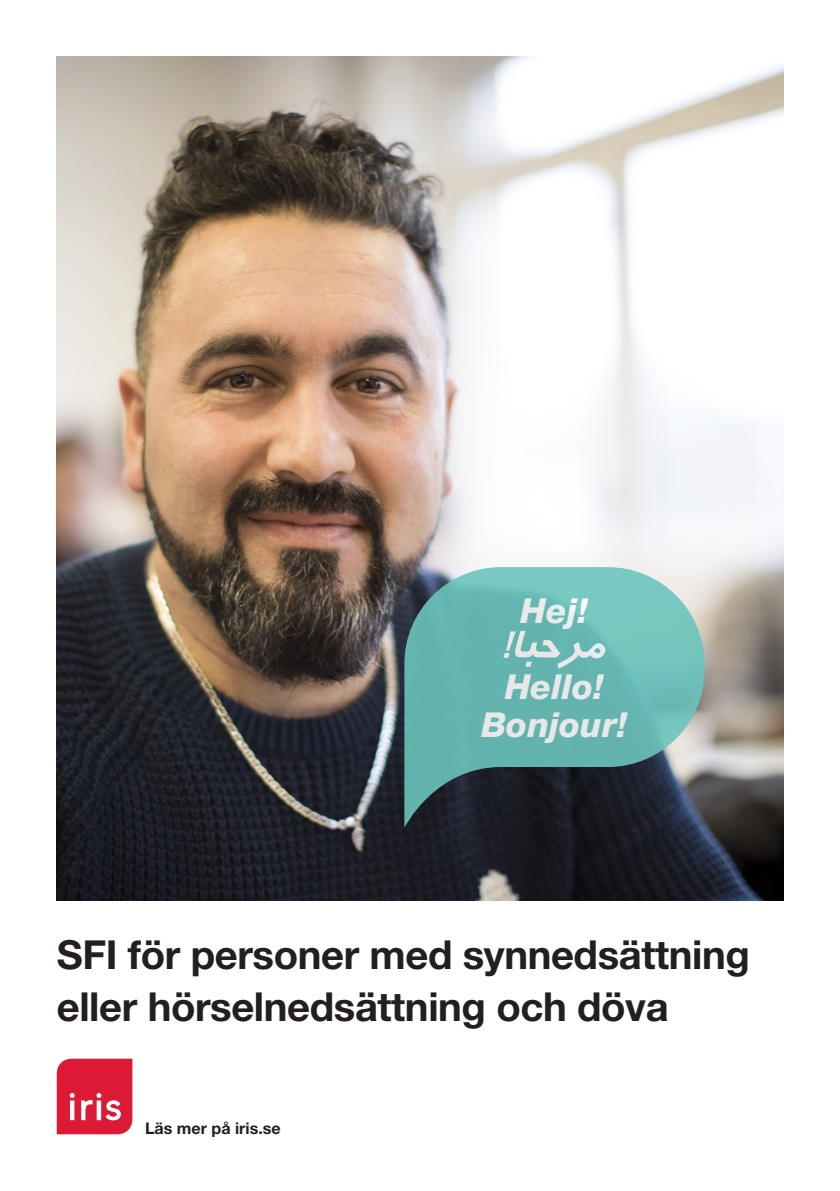
<style>
.page{position:relative;width:840px;height:1191px;background:#fff}
.page>*{position:absolute;margin:0;border:0;box-sizing:border-box;transform-origin:0 0}
.t1{font:700 40px/52px "Helvetica Neue LT Std";letter-spacing:-.01em;color:#231f20}
.t2{font:italic 800 34.4px/38px "Helvetica Neue LT Std";color:#fff;text-align:center}
.t3{font:700 16.2px "Helvetica Neue LT Std";color:#231f20}
</style>
<div class="page">
<img style="left:57px;top:57px;width:725px;height:843px">
<svg style="left:57px;top:1058px;width:75px;height:76px;background:#df334c"></svg>
<svg style="left:404px;top:567px;width:300px;height:260px;background:#5d9795"></svg>
<svg style="left:503px;top:631px;width:102px;height:37px;background:#87c2be"></svg>
<p class="t2" style="left:520px;top:591px;width:69px">Hej!</p>
<p class="t2" style="left:481px;top:667px;width:147px">Hello!<br>Bonjour!</p>
<p class="t1" style="left:57px;top:927px;width:694px">SFI för personer med synnedsättning eller hörselnedsättning och döva</p>
<p class="t3" style="left:145px;top:1118px;width:137px">Läs mer på iris.se</p>
</div>
